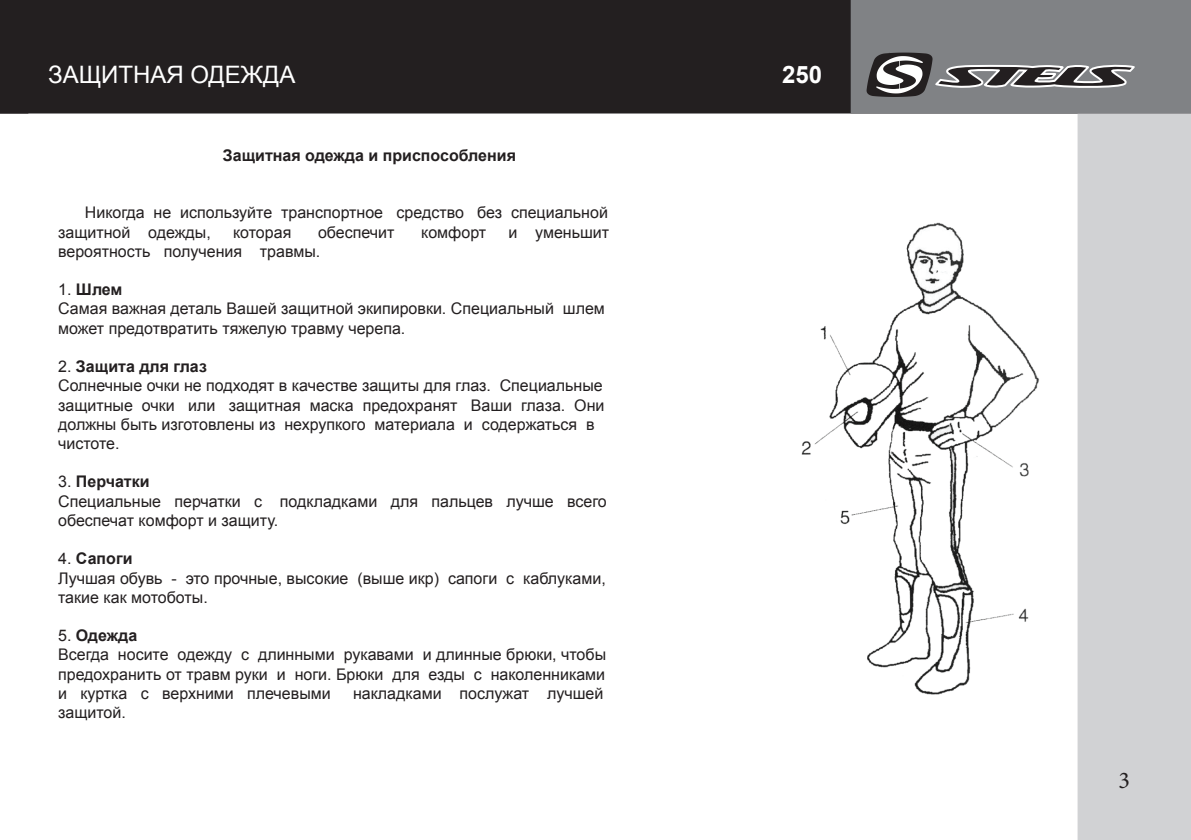
<style>
.page{position:relative;width:1191px;height:840px;background:#fff}
.page>*{position:absolute;margin:0;border:0;box-sizing:border-box;transform-origin:0 0}
.t1{font:24px "Arial";color:#fff}
.t2{font:700 24px "Arial";color:#fff}
.t3{font:24px "Minion Pro";color:#231f20}
.t4{font:16px "Arial";color:#231f20}
.t5{font:700 16px "Arial";color:#231f20}
.s1{font-weight:400}
</style>
<div class="page">
<div style="left:0;top:0;width:850px;height:113px;background:#231f20"></div>
<div style="left:1077px;top:113px;width:114px;height:726px;background:#d1d2d4"></div>
<svg style="left:850px;top:0;width:341px;height:113px;background:#7e7f82"></svg>
<img style="left:801px;top:222px;width:238px;height:473px">
<p class="t1" style="left:48px;top:59px;width:249px">ЗАЩИТНАЯ ОДЕЖДА</p>
<p class="t2" style="left:782px;top:59px;width:42px">250</p>
<p class="t5" style="left:223px;top:144px;width:295px">Защитная одежда и приспособления</p>
<p class="t4" style="left:85px;top:202px;width:524px">Никогда не используйте транспортное средство без специальной</p>
<p class="t4" style="left:58px;top:221px;width:154px">защитной одежды,</p>
<p class="t4" style="left:233px;top:221px;width:60px">которая</p>
<p class="t4" style="left:318px;top:221px;width:78px">обеспечит</p>
<p class="t4" style="left:421px;top:221px;width:66px">комфорт</p>
<p class="t4" style="left:508px;top:221px;width:102px">и уменьшит</p>
<p class="t4" style="left:58px;top:240px;width:264px">вероятность получения травмы.</p>
<p class="t5" style="left:58px;top:279px;width:66px"><span class="s1">1.</span> Шлем</p>
<p class="t4" style="left:58px;top:298px;width:548px">Самая важная деталь Вашей защитной экипировки. Специальный шлем</p>
<p class="t4" style="left:58px;top:317px;width:349px">может предотвратить тяжелую травму черепа.</p>
<p class="t5" style="left:58px;top:356px;width:150px"><span class="s1">2.</span> Защита для глаз</p>
<p class="t4" style="left:58px;top:375px;width:546px">Солнечные очки не подходят в качестве защиты для глаз. Специальные</p>
<p class="t4" style="left:58px;top:394px;width:548px">защитные очки или защитная маска предохранят Ваши глаза. Они</p>
<p class="t4" style="left:58px;top:413px;width:538px">должны быть изготовлены из нехрупкого материала и содержаться в</p>
<p class="t4" style="left:58px;top:432px;width:63px">чистоте.</p>
<p class="t5" style="left:58px;top:471px;width:93px"><span class="s1">3.</span> Перчатки</p>
<p class="t4" style="left:58px;top:490px;width:550px">Специальные перчатки с подкладками для пальцев лучше всего</p>
<p class="t4" style="left:58px;top:509px;width:221px">обеспечат комфорт и защиту.</p>
<p class="t5" style="left:58px;top:548px;width:76px"><span class="s1">4.</span> Сапоги</p>
<p class="t4" style="left:58px;top:567px;width:549px">Лучшая обувь - это прочные, высокие (выше икр) сапоги с каблуками,</p>
<p class="t4" style="left:58px;top:586px;width:151px">такие как мотоботы.</p>
<p class="t5" style="left:58px;top:624px;width:81px"><span class="s1">5.</span> Одежда</p>
<p class="t4" style="left:58px;top:644px;width:549px">Всегда носите одежду с длинными рукавами и длинные брюки, чтобы</p>
<p class="t4" style="left:58px;top:663px;width:548px">предохранить от травм руки и ноги. Брюки для езды с наколенниками</p>
<p class="t4" style="left:58px;top:682px;width:274px">и куртка с верхними плечевыми</p>
<p class="t4" style="left:353px;top:682px;width:252px">накладками послужат лучшей</p>
<p class="t4" style="left:58px;top:701px;width:69px">защитой.</p>
<p class="t3" style="left:1118px;top:763px;width:13px">3</p>
</div>
